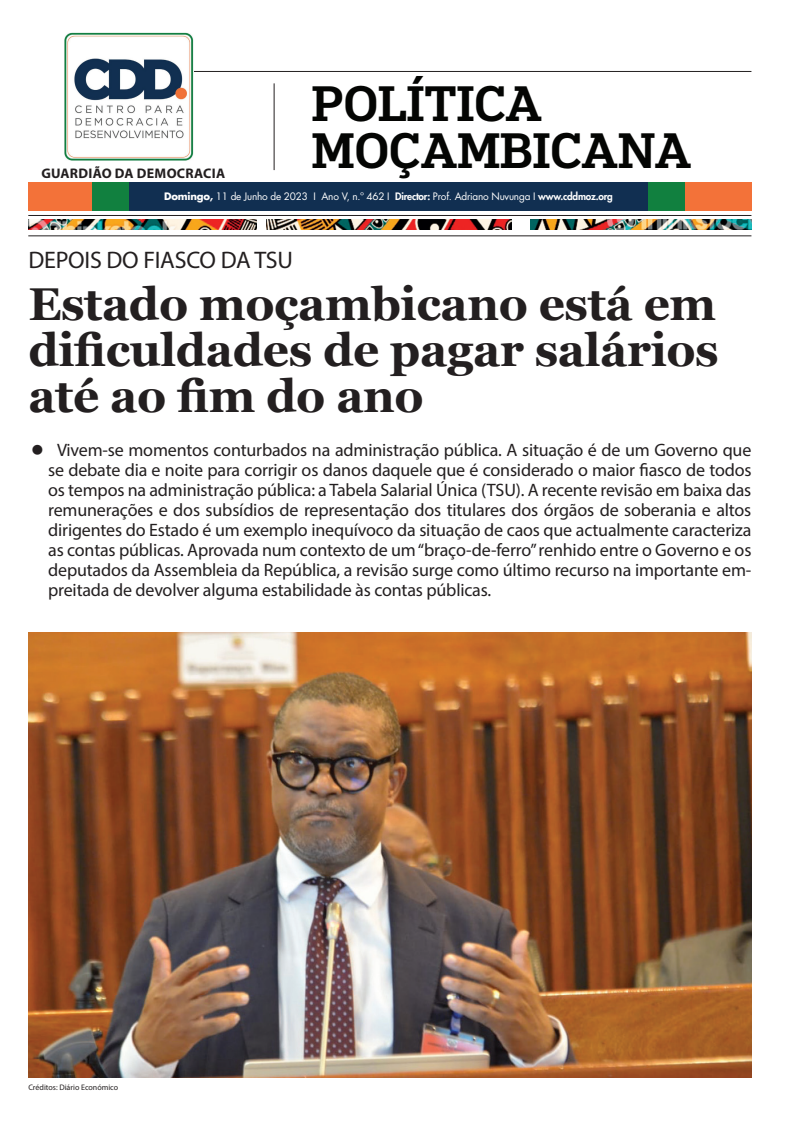
<style>
.page{position:relative;width:794px;height:1134px;background:#fff}
.page>*{position:absolute;margin:0;border:0;box-sizing:border-box;transform-origin:0 0}
.t1{font:500 47px "Popular";color:#040503}
.t2{font:700 46px/46px "Georgia";letter-spacing:-.01em;color:#231f20;text-align:justify}
.t3{font:24px "Myriad Pro";letter-spacing:-.01em;color:#231f20}
.t4{font:18px/20px "Myriad Pro";letter-spacing:-.01em;color:#231f20;text-align:justify}
.t5{font:700 13.9px "Myriad Pro";letter-spacing:.02em;color:#231f20}
.t6{font:10px "Futura LT";letter-spacing:-.02em;color:#fff}
.t7{font:8px "Myriad Pro";color:#231f20}
.s1{font-weight:700}
.s2{font-weight:800}
</style>
<div class="page">
<hr style="left:82px;top:71px;width:669px;height:1px;background:#231f20">
<hr style="left:28px;top:215px;width:723px;height:1px;background:#231f20">
<hr style="left:274px;top:83px;width:1px;height:87px;background:#231f20">
<img style="left:65px;top:32px;width:128px;height:128px">
<hr style="left:28px;top:236px;width:723px;height:1px;background:#231f20">
<img style="left:28px;top:220px;width:228px;height:10px">
<img style="left:266px;top:220px;width:245px;height:10px">
<img style="left:531px;top:220px;width:220px;height:10px">
<div style="left:30px;top:182px;width:721px;height:29px;background:#112f51"></div>
<div style="left:648px;top:182px;width:103px;height:29px;background:#f37239"></div>
<div style="left:648px;top:182px;width:37px;height:29px;background:#11803f"></div>
<div style="left:29px;top:182px;width:100px;height:29px;background:#f37239"></div>
<div style="left:92px;top:182px;width:37px;height:29px;background:#11803f"></div>
<img style="left:28px;top:633px;width:723px;height:444px">
<p class="t5" style="left:41px;top:164px;width:185px">GUARDIÃO DA DEMOCRACIA</p>
<h1 class="t1" style="left:312px;top:72px;width:232px">POLÍTICA</h1>
<h1 class="t1" style="left:312px;top:119px;width:381px">MOÇAMBICANA</h1>
<p class="t6" style="left:164px;top:190px;width:450px"><span class="s1">Domingo,</span> 11 de Junho de 2023 I Ano V, n.º 462 I <span class="s2">Director:</span> Prof. Adriano Nuvunga I <span class="s2">www.cddmoz.org</span></p>
<h3 class="t3" style="left:28px;top:245px;width:266px">DEPOIS DO FIASCO DA TSU</h3>
<h2 class="t2" style="left:28px;top:279px;width:692px">Estado moçambicano está em dificuldades de pagar salários até ao fim do ano</h2>
<p class="t4" style="left:48px;top:439px;width:705px;text-indent:-17px">● Vivem-se momentos conturbados na administração pública. A situação é de um Governo que se debate dia e noite para corrigir os danos daquele que é considerado o maior fiasco de todos os tempos na administração pública: a Tabela Salarial Única (TSU). A recente revisão em baixa das remunerações e dos subsídios de representação dos titulares dos órgãos de soberania e altos dirigentes do Estado é um exemplo inequívoco da situação de caos que actualmente caracteriza as contas públicas. Aprovada num contexto de um “braço-de-ferro” renhido entre o Governo e os deputados da Assembleia da República, a revisão surge como último recurso na importante em&shy;preitada de devolver alguma estabilidade às contas públicas.</p>
<p class="t7" style="left:28px;top:1083px;width:91px">Créditos: Diário Económico</p>
</div>
